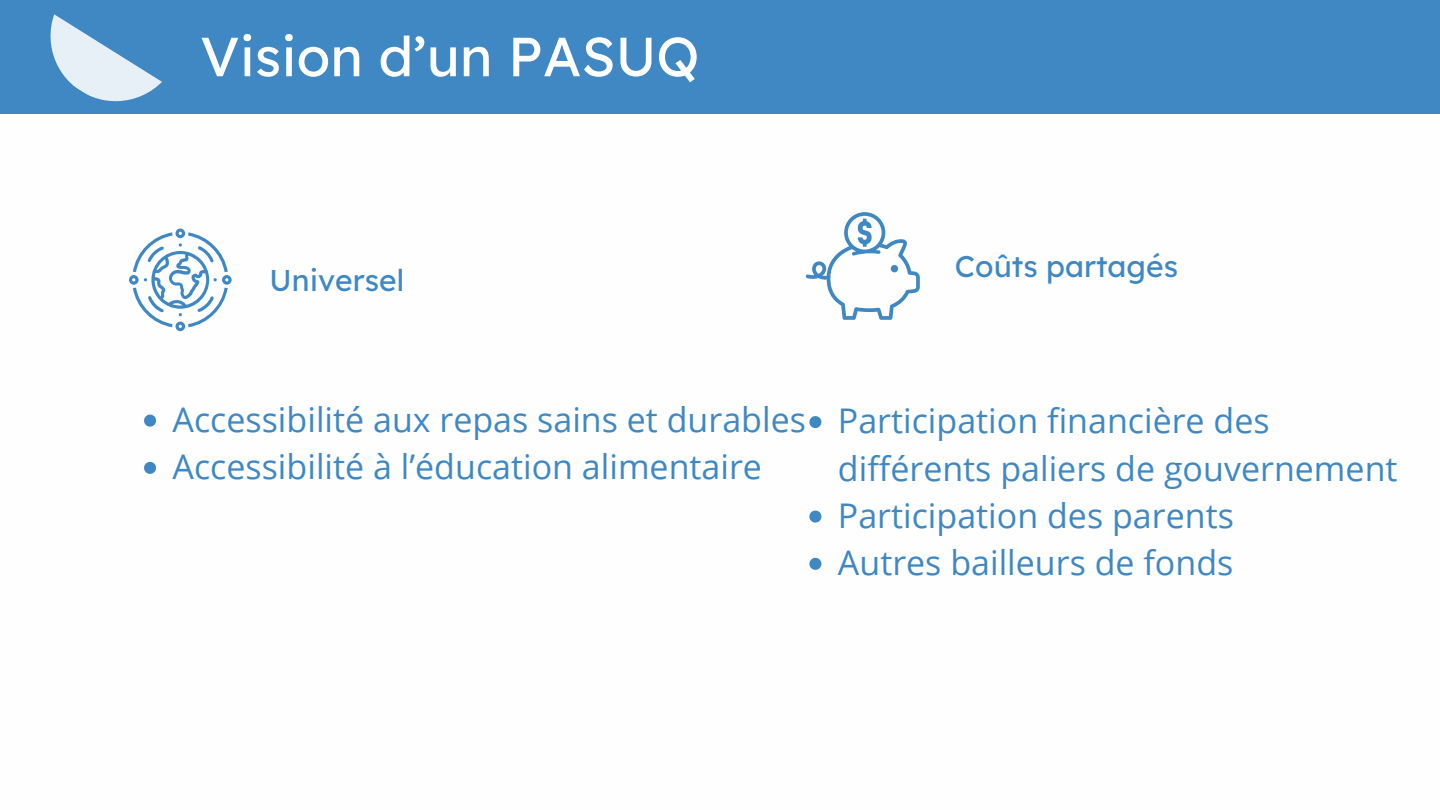
<style>
.page{position:relative;width:1440px;height:810px;background:#fff}
.page>*{position:absolute;margin:0;border:0;box-sizing:border-box;transform-origin:0 0}
.t1{font:55px "Lexend Deca";color:#fefefe}
.t2{font:34px/47.2px "Open Sans";color:#3f88c4}
.t3{font:30px "Lexend Deca";color:#3f88c4}
</style>
<div class="page">
<div style="left:0;top:0;width:1440px;height:114px;background:#3f88c4"></div>
<svg style="left:50px;top:14px;width:112px;height:88px"></svg>
<svg style="left:806px;top:212px;width:114px;height:108px"></svg>
<svg style="left:129px;top:229px;width:103px;height:102px"></svg>
<svg style="left:809px;top:416px;width:12px;height:12px"></svg>
<svg style="left:809px;top:511px;width:12px;height:12px"></svg>
<svg style="left:809px;top:558px;width:12px;height:12px"></svg>
<svg style="left:144px;top:415px;width:12px;height:12px"></svg>
<svg style="left:144px;top:462px;width:12px;height:12px"></svg>
<h1 class="t1" style="left:200px;top:21px;width:501px">Vision d’un PASUQ</h1>
<p class="t3" style="left:270px;top:261px;width:136px">Universel</p>
<p class="t3" style="left:955px;top:247px;width:225px">Coûts partagés</p>
<h2 class="t2" style="left:173px;top:395px;width:635px">Accessibilité aux repas sains et durables</h2>
<h2 class="t2" style="left:173px;top:442px;width:591px">Accessibilité à l’éducation alimentaire</h2>
<p class="t2" style="left:838px;top:397px;width:561px">Participation financière des différents paliers de gouvernement</p>
<p class="t2" style="left:838px;top:491px;width:397px">Participation des parents</p>
<p class="t2" style="left:838px;top:538px;width:397px">Autres bailleurs de fonds</p>
</div>
